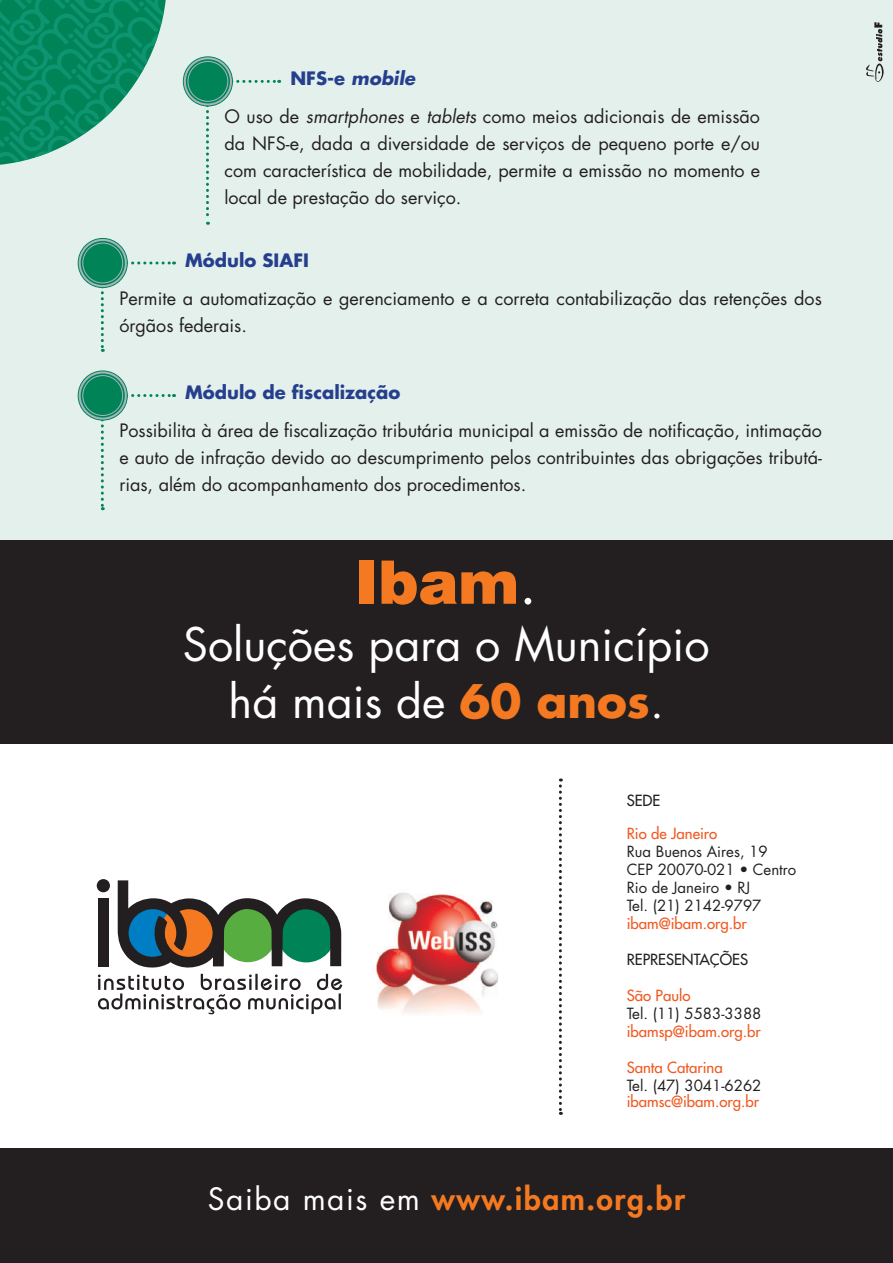
<style>
.page{position:relative;width:893px;height:1263px;background:#231f20}
.page>*{position:absolute;margin:0;border:0;box-sizing:border-box;transform-origin:0 0}
.t1{font:900 60px "Helvetica";color:#f47921}
.t2{font:45px "Futura";color:#fff}
.t3{font:800 30px "Futura";letter-spacing:.05em;color:#f47921}
.t4{font:18px/27px "Futura";color:#231f20;text-align:justify}
.t5{font:700 18px "Futura";color:#253f8e}
.t6{font:italic 700 18px "Futura";color:#253f8e}
.t7{font:15px/18px "Futura";color:#231f20}
.t8{font:15px "Futura";color:#f15921}
.t9{font:15px "Futura";color:#231f20}
.s1{font-style:normal}
.s2{font-style:italic}
.s3{font-family:"Futura";font-weight:400;color:#fff}
.s4{font-weight:700;color:#f47921}
.s5{font-weight:400;color:#fff}
</style>
<div class="page">
<div style="left:0;top:744px;width:893px;height:403px;background:#fff"></div>
<svg style="left:559px;top:778px;width:3px;height:337px"></svg>
<svg style="left:97px;top:879px;width:245px;height:135px"></svg>
<div style="left:0;top:0;width:893px;height:540px;background:#e4f0eb"></div>
<svg style="left:206px;top:80px;width:74px;height:145px"></svg>
<svg style="left:183px;top:57px;width:49px;height:49px"></svg>
<div style="left:183px;top:56px;width:50px;height:50px;border:1px solid #008457;border-radius:50%"></div>
<div style="left:186px;top:59px;width:44px;height:44px;background:#008457;border-radius:50%"></div>
<div style="left:188px;top:61px;width:40px;height:41px;border:1px solid #a7b6be;border-radius:50%"></div>
<svg style="left:101px;top:261px;width:74px;height:91px"></svg>
<svg style="left:78px;top:238px;width:49px;height:50px"></svg>
<div style="left:78px;top:238px;width:50px;height:50px;border:1px solid #008457;border-radius:50%"></div>
<div style="left:81px;top:241px;width:44px;height:44px;background:#008457;border-radius:50%"></div>
<div style="left:83px;top:243px;width:40px;height:40px;border:1px solid #a7b6be;border-radius:50%"></div>
<svg style="left:101px;top:394px;width:74px;height:116px"></svg>
<svg style="left:78px;top:371px;width:49px;height:49px"></svg>
<div style="left:78px;top:370px;width:50px;height:51px;border:1px solid #008457;border-radius:50%"></div>
<svg style="left:81px;top:373px;width:44px;height:45px"></svg>
<div style="left:83px;top:375px;width:40px;height:41px;border:1px solid #a7b6be;border-radius:50%"></div>
<svg style="left:0;top:0;width:166px;height:165px"></svg>
<img style="left:375px;top:892px;width:124px;height:122px">
<svg style="left:866px;top:22px;width:18px;height:60px"></svg>
<p class="t6" style="left:290px;top:66px;width:126px"><span class="s1">NFS e-</span> mobile</p>
<p class="t4" style="left:224px;top:103px;width:537px">O uso de <span class="s2">smartphones</span> e <span class="s2">tablets</span> como meios adicionais de emissão da NFS ,e- dada a diversidade de serviços de pequeno porte /e ou com característica de mobilidade, permite a emissão no momento e local de prestação do serviço.</p>
<p class="t5" style="left:185px;top:248px;width:125px">Módulo SIAFI</p>
<p class="t4" style="left:119px;top:285px;width:704px">Permite a automatização e gerenciamento ae correta contabilização das retenções dos órgãos federais.</p>
<p class="t5" style="left:185px;top:380px;width:217px">Módulo de fiscalização</p>
<p class="t4" style="left:119px;top:417px;width:704px">Possibilita à área de fiscalização tributária municipal a emissão de notificação, intimação</p>
<p class="t4" style="left:119px;top:471px;width:408px">rias, além do acompanhamento dos procedimentos.</p>
<p class="t4" style="left:119px;top:444px;width:704px">e auto de infração devido ao descumprimento pelos contribuintes das obrigações tributá-</p>
<h1 class="t1" style="left:355px;top:543px;width:183px">Ibam<span class="s3">.</span></h1>
<h2 class="t2" style="left:183px;top:615px;width:528px">Soluções para o Município</h2>
<h2 class="t2" style="left:229px;top:672px;width:437px">há mais de <span class="s4">60 anos</span>.</h2>
<p class="t9" style="left:627px;top:791px;width:35px">SEDE</p>
<p class="t8" style="left:627px;top:824px;width:92px">Rio de Janeiro</p>
<p class="t7" style="left:627px;top:843px;width:171px">Rua Buenos Aires, 19<br>CEP 20070-021 • Centro<br>Rio de Janeiro • RJ<br>Tel ). 21( 2142-9797</p>
<p class="t8" style="left:627px;top:914px;width:121px">ibam@ibam.org.br</p>
<p class="t9" style="left:627px;top:950px;width:123px">REPRESENTAÇÕES</p>
<p class="t8" style="left:627px;top:986px;width:65px">São Paulo</p>
<p class="t7" style="left:627px;top:1005px;width:136px">Tel ). 11( 5583-3388</p>
<p class="t8" style="left:627px;top:1022px;width:136px">ibamsp@ibam.org.br</p>
<p class="t8" style="left:627px;top:1058px;width:97px">Santa Catarina</p>
<p class="t7" style="left:627px;top:1077px;width:136px">Tel ). 47( 3041-6262</p>
<p class="t8" style="left:627px;top:1092px;width:134px">ibamsc@ibam.org.br</p>
<h3 class="t3" style="left:208px;top:1180px;width:479px"><span class="s5">Saiba mais em</span> www.ibam.org.br</h3>
</div>
